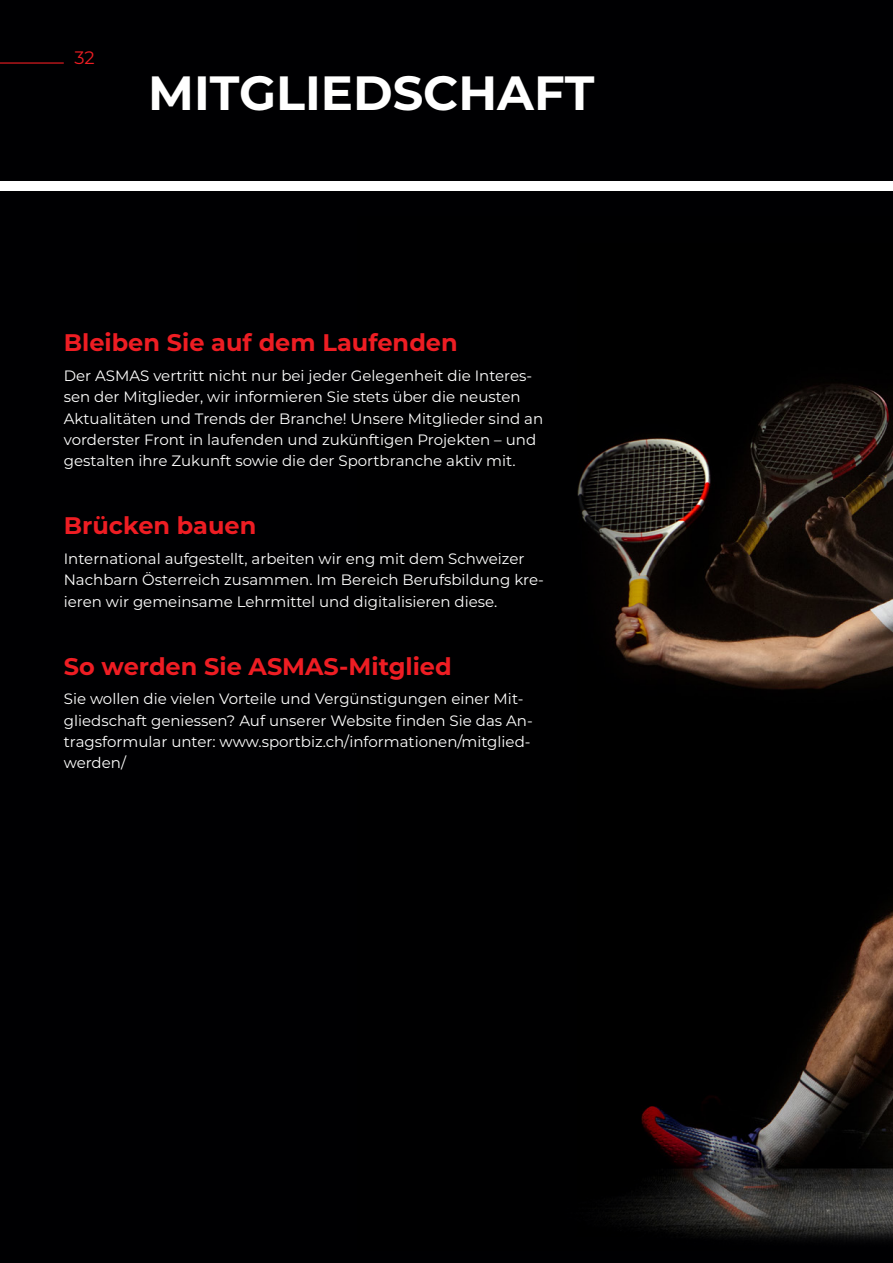
<style>
.page{position:relative;width:893px;height:1263px;background:#fff}
.page>*{position:absolute;margin:0;border:0;box-sizing:border-box;transform-origin:0 0}
.Head2{font:700 48px "Montserrat";color:#fff}
.Überschrift{font:700 24px "Montserrat";color:#ee1d23}
.t1{font:18px "Montserrat";color:#ee1d23}
.Grundtext_weiß{font:15px/21.3px "Montserrat";color:#fff}
</style>
<div class="page">
<div style="left:0;top:0;width:893px;height:181px;background:#000002"></div>
<hr style="left:0;top:62px;width:64px;height:2px;background:#ee1d23">
<div style="left:0;top:191px;width:893px;height:1072px;background:#000002"></div>
<img style="left:577px;top:383px;width:316px;height:857px">
<p class="t1" style="left:74px;top:45px;width:22px">32</p>
<p class="Head2" style="left:148px;top:59px;width:448px">MITGLIEDSCHAFT</p>
<p class="Überschrift" style="left:64px;top:326px;width:395px">Bleiben Sie auf dem Laufenden</p>
<p class="Grundtext_weiß" style="left:64px;top:365px;width:481px">Der ASMAS vertritt nicht nur bei jeder Gelegenheit die Interes&shy;sen der Mitglieder, wir informieren Sie stets über die neusten Aktualitäten und Trends der Branche! Unsere Mitglieder sind an vorderster Front in laufenden und zukünftigen Projekten – und gestalten ihre Zukunft sowie die der Sportbranche aktiv mit.</p>
<p class="Überschrift" style="left:64px;top:508px;width:194px">Brücken bauen</p>
<p class="Grundtext_weiß" style="left:64px;top:547px;width:482px">International aufgestellt, arbeiten wir eng mit dem Schweizer<br>Nachbarn Österreich zusammen. Im Bereich Berufsbildung kre&shy;ieren wir gemeinsame Lehrmittel und digitalisieren diese.</p>
<p class="Überschrift" style="left:64px;top:649px;width:389px">So werden Sie ASMAS-Mitglied</p>
<p class="Grundtext_weiß" style="left:64px;top:688px;width:470px">Sie wollen die vielen Vorteile und Vergünstigungen einer Mit&shy;gliedschaft geniessen? Auf unserer Website finden Sie das An&shy;tragsformular unter: www.sportbiz.ch/informationen/mitglied&shy;werden/</p>
</div>
